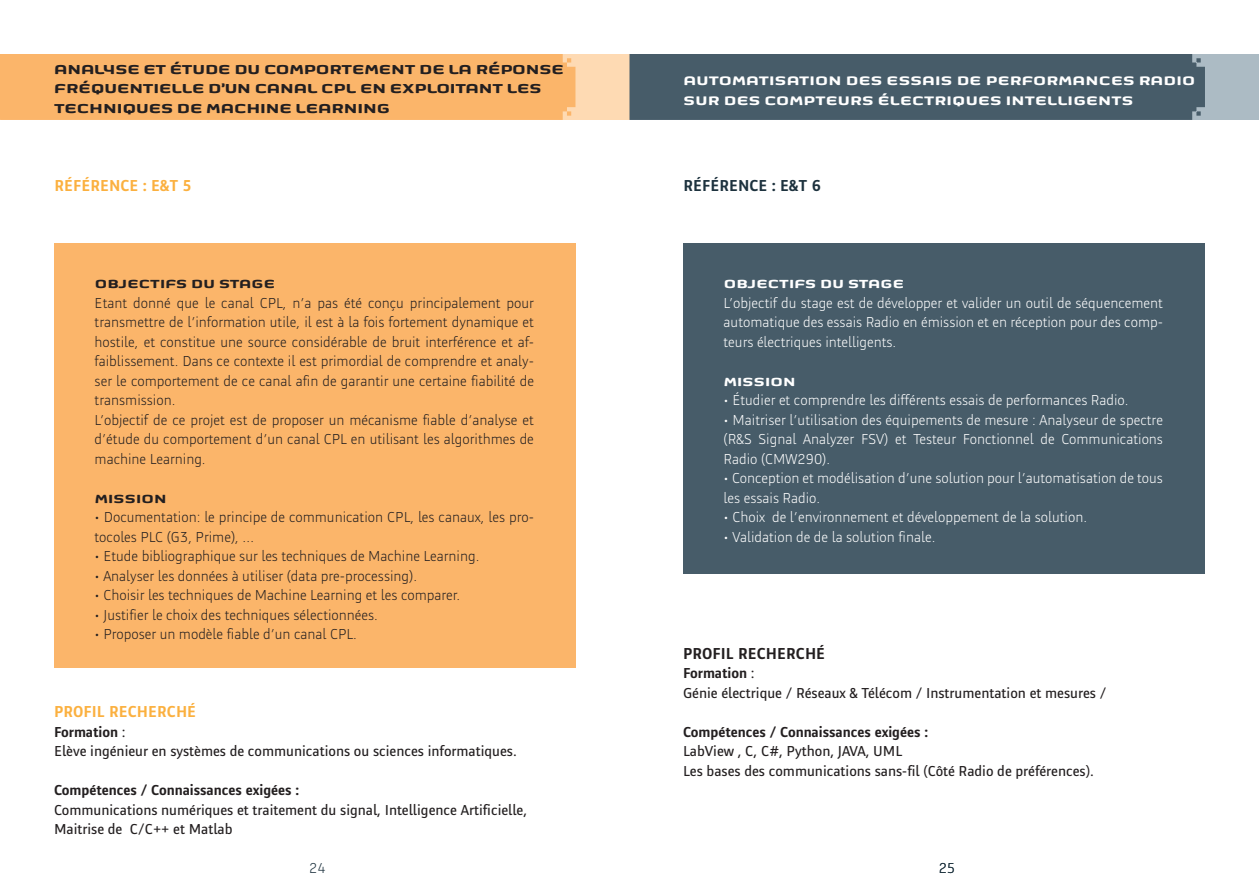
<style>
.page{position:relative;width:1259px;height:893px;background:#fff}
.page>*{position:absolute;margin:0;border:0;box-sizing:border-box;transform-origin:0 0}
.t1{font:700 16.5px/19.5px "Sagemcom Title";letter-spacing:-.01em;color:#231f20}
.t2{font:700 16.5px "Sagemcom Type";color:#fbb03f}
.t3{font:700 16.5px "Sagemcom Type";color:#231f20}
.t4{font:700 16.5px "Sagemcom Type";color:#1d323e}
.t5{font:700 15.75px/19.8px "Sagemcom Title";letter-spacing:.01em;color:#fff}
.t6{font:300 15px/19.5px "Sagemcom Type";color:#231f20}
.t7{font:300 15px/19.5px "Sagemcom Type";color:#fff;text-align:justify}
.t8{font:15px/19.5px "Sagemcom Type";color:#231f20}
.t9{font:700 15px "Sagemcom Type";color:#231f20}
.t10{font:700 15px "Sagemcom Title";letter-spacing:.01em;color:#231f20}
.t11{font:700 15px "Sagemcom Title";letter-spacing:.01em;color:#fff}
.t12{font:300 15px "Sagemcom Type";color:#1d323e}
.s1{font-weight:700}
</style>
<div class="page">
<div style="left:1px;top:54px;width:628px;height:66px;background:#fedab3"></div>
<div style="left:0;top:54px;width:575px;height:66px;background:#fbb56a"></div>
<div style="left:54px;top:244px;width:521px;height:424px;background:#fbb56a"></div>
<div style="left:630px;top:54px;width:629px;height:66px;background:#acbbc4"></div>
<div style="left:629px;top:54px;width:576px;height:66px;background:#475c69"></div>
<div style="left:683px;top:244px;width:522px;height:330px;background:#475c69"></div>
<p class="t1" style="left:54px;top:60px;width:511px">ANALYSE ET ÉTUDE DU COMPORTEMENT DE LA RÉPONSE<br>FRÉQUENTIELLE D’UN CANAL CPL EN EXPLOITANT LES<br>TECHNIQUES DE MACHINE LEARNING</p>
<p class="t2" style="left:55px;top:176px;width:139px">RÉFÉRENCE : E&amp;T 5</p>
<p class="t10" style="left:95px;top:277px;width:182px">OBJECTIFS DU STAGE</p>
<p class="t6" style="left:95px;top:293px;width:441px">Etant donné que le canal CPL, n’a pas été conçu principalement pour transmettre de l’information utile, il est à la fois fortement dynamique et hostile, et constitue une source considérable de bruit interférence et af&shy;faiblissement. Dans ce contexte il est primordial de comprendre et analy&shy;ser le comportement de ce canal afin de garantir une certaine fiabilité de transmission.<br>L’objectif de ce projet est de proposer un mécanisme fiable d’analyse et d’étude du comportement d’un canal CPL en utilisant les algorithmes de machine Learning.</p>
<p class="t10" style="left:95px;top:491px;width:73px">MISSION</p>
<p class="t6" style="left:95px;top:507px;width:441px">• Documentation: le principe de communication CPL, les canaux, les pro&shy;tocoles PLC (G3, Prime), …</p>
<p class="t6" style="left:95px;top:546px;width:386px">• Etude bibliographique sur les techniques de Machine Learning.</p>
<p class="t6" style="left:95px;top:566px;width:324px">• Analyser les données à utiliser (data pre-processing).</p>
<p class="t6" style="left:95px;top:585px;width:367px">• Choisir les techniques de Machine Learning et les comparer.</p>
<p class="t6" style="left:95px;top:605px;width:285px">• Justifier le choix des techniques sélectionnées.</p>
<p class="t6" style="left:95px;top:624px;width:264px">• Proposer un modèle fiable d’un canal CPL.</p>
<p class="t2" style="left:54px;top:703px;width:144px">PROFIL RECHERCHÉ</p>
<p class="t8" style="left:54px;top:722px;width:464px"><span class="s1">Formation</span> :<br>Elève ingénieur en systèmes de communications ou sciences informatiques.</p>
<p class="t9" style="left:54px;top:782px;width:247px">Compétences / Connaissances exigées :</p>
<p class="t8" style="left:54px;top:800px;width:475px">Communications numériques et traitement du signal, Intelligence Artificielle,<br>Maitrise de C/C++ et Matlab</p>
<p class="t12" style="left:309px;top:860px;width:18px">24</p>
<p class="t5" style="left:683px;top:72px;width:513px">AUTOMATISATION DES ESSAIS DE PERFORMANCES RADIO<br>SUR DES COMPTEURS ÉLECTRIQUES INTELLIGENTS</p>
<p class="t4" style="left:683px;top:176px;width:139px">RÉFÉRENCE : E&amp;T 6</p>
<p class="t11" style="left:723px;top:277px;width:182px">OBJECTIFS DU STAGE</p>
<p class="t7" style="left:723px;top:293px;width:441px">L’objectif du stage est de développer et valider un outil de séquencement automatique des essais Radio en émission et en réception pour des comp&shy;teurs électriques intelligents.</p>
<p class="t11" style="left:723px;top:374px;width:73px">MISSION</p>
<p class="t7" style="left:723px;top:390px;width:406px">• Étudier et comprendre les différents essais de performances Radio.</p>
<p class="t7" style="left:723px;top:410px;width:441px">• Maitriser l’utilisation des équipements de mesure : Analyseur de spectre (R&amp;S Signal Analyzer FSV) et Testeur Fonctionnel de Communications Radio (CMW290).</p>
<p class="t7" style="left:723px;top:468px;width:441px">• Conception et modélisation d’une solution pour l’automatisation de tous les essais Radio.</p>
<p class="t7" style="left:723px;top:507px;width:365px">• Choix de l’environnement et développement de la solution.</p>
<p class="t7" style="left:723px;top:527px;width:213px">• Validation de de la solution finale.</p>
<p class="t3" style="left:683px;top:644px;width:144px">PROFIL RECHERCHÉ</p>
<p class="t8" style="left:683px;top:663px;width:425px"><span class="s1">Formation</span> :<br>Génie électrique / Réseaux &amp; Télécom / Instrumentation et mesures /</p>
<p class="t9" style="left:683px;top:723px;width:247px">Compétences / Connaissances exigées :</p>
<p class="t8" style="left:683px;top:741px;width:412px">LabView , C, C#, Python, JAVA, UML<br>Les bases des communications sans-fil (Côté Radio de préférences).</p>
<p class="t12" style="left:938px;top:860px;width:18px">25</p>
</div>
